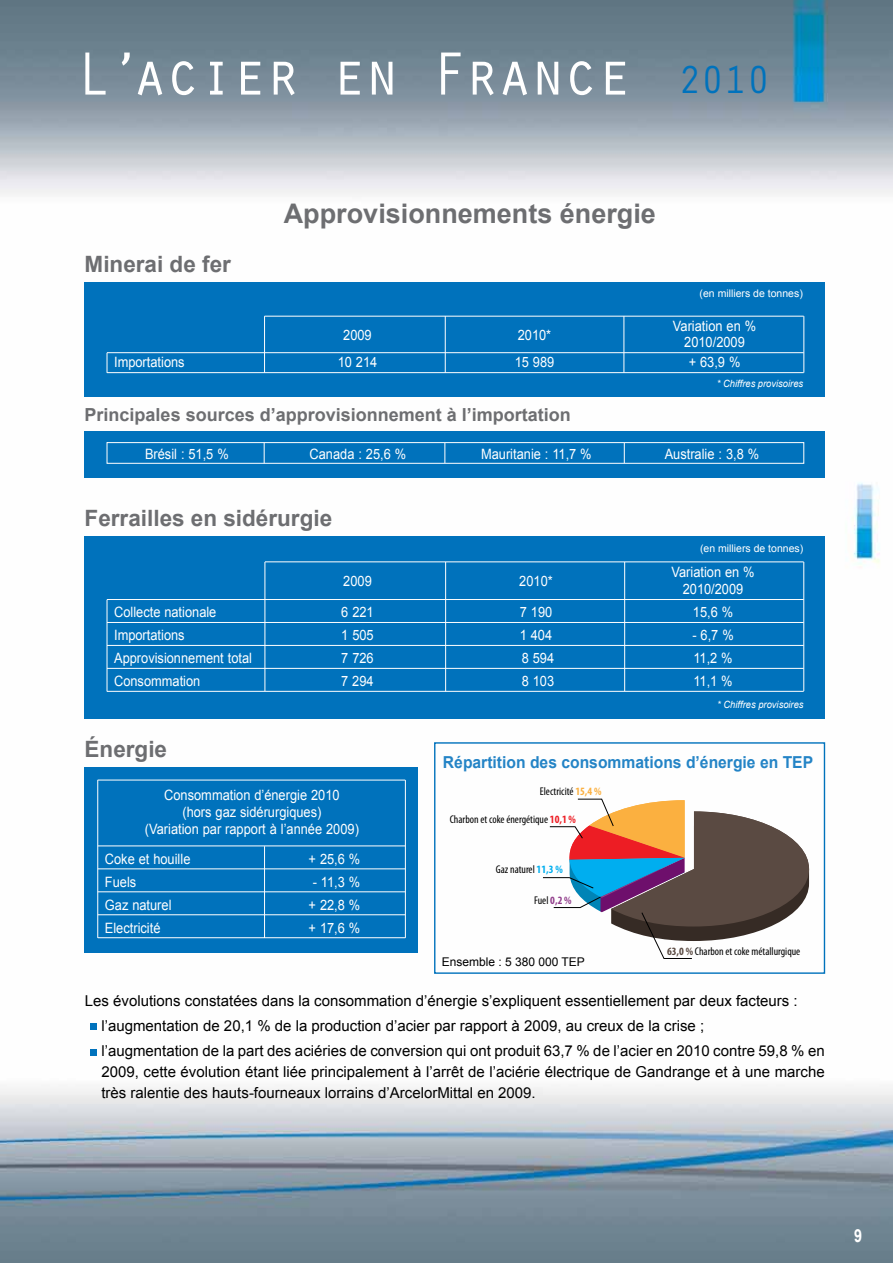
<style>
.page{position:relative;width:893px;height:1263px;background:#fff}
.page>*{position:absolute;margin:0;border:0;box-sizing:border-box;transform-origin:0 0}
.t1{font:63px "Orator Std";letter-spacing:-.04em;color:#fff;scale:.94 1}
.t2{font:40.5px "Orator Std";color:#0072bc;scale:.94 1}
.t3{font:700 27px "Arial";color:#6d6e71}
.t4{font:700 22.5px "Arial";color:#6d6e71}
.t5{font:700 18px "Arial";color:#6d6e71}
.t6{font:700 18px "Arial";color:#fff;scale:.8 1}
.t7{font:700 16.5px "Arial";color:#2484c6;scale:.95 1}
.t8{font:15px/25.2px "Arial";color:#000}
.t9{font:14.25px/17px "Arial";color:#fff;text-align:center;scale:.9 1}
.t10{font:12px "Arial";color:#000}
.t11{font:condensed 11.25px "Myriad Pro";color:#000}
.t12{font:10.5px "Arial";color:#fff}
.t13{font:italic 10.05px "Arial";color:#fff;scale:.94 1}
.s1{font-weight:700;color:#fbb040}
.s2{font-weight:700;color:#ed1d24}
.s3{font-weight:700;color:#00aeef}
.s4{font-weight:700;color:#923f8c}
.s5{font-weight:700;color:#5a4a42}
</style>
<div class="page">
<img style="left:0;top:0;width:893px;height:1263px">
<svg style="left:542px;top:799px;width:267px;height:160px"></svg>
<div style="left:434px;top:742px;width:391px;height:232px;border:1px solid #0072bc"></div>
<div style="left:85px;top:282px;width:740px;height:114px;background:#0072bc"></div>
<div style="left:85px;top:536px;width:740px;height:183px;background:#0072bc"></div>
<div style="left:85px;top:767px;width:333px;height:185px;background:#0072bc"></div>
<div style="left:85px;top:431px;width:740px;height:47px;background:#0072bc"></div>
<hr style="left:107px;top:352px;width:697px;height:1px;background:#fff">
<hr style="left:107px;top:372px;width:697px;height:1px;background:#fff">
<hr style="left:107px;top:599px;width:697px;height:1px;background:#fff">
<hr style="left:107px;top:622px;width:697px;height:1px;background:#fff">
<hr style="left:107px;top:645px;width:697px;height:1px;background:#fff">
<hr style="left:107px;top:668px;width:697px;height:1px;background:#fff">
<hr style="left:107px;top:691px;width:697px;height:1px;background:#fff">
<hr style="left:98px;top:845px;width:307px;height:1px;background:#fff">
<hr style="left:98px;top:868px;width:307px;height:1px;background:#fff">
<hr style="left:98px;top:891px;width:307px;height:1px;background:#fff">
<hr style="left:98px;top:914px;width:307px;height:1px;background:#fff">
<hr style="left:98px;top:937px;width:307px;height:1px;background:#fff">
<div style="left:107px;top:442px;width:697px;height:22px;border:1px solid #fff"></div>
<hr style="left:264px;top:316px;width:1px;height:57px;background:#fff">
<svg style="left:107px;top:353px;width:1px;height:20px"></svg>
<hr style="left:445px;top:316px;width:1px;height:57px;background:#fff">
<svg style="left:264px;top:442px;width:1px;height:21px"></svg>
<hr style="left:265px;top:562px;width:1px;height:129px;background:#fff">
<hr style="left:107px;top:600px;width:1px;height:91px;background:#fff">
<hr style="left:445px;top:562px;width:1px;height:129px;background:#fff">
<hr style="left:624px;top:562px;width:1px;height:129px;background:#fff">
<hr style="left:803px;top:562px;width:1px;height:129px;background:#fff">
<hr style="left:623px;top:316px;width:1px;height:57px;background:#fff">
<hr style="left:803px;top:316px;width:1px;height:57px;background:#fff">
<svg style="left:444px;top:443px;width:1px;height:20px"></svg>
<svg style="left:624px;top:443px;width:1px;height:20px"></svg>
<hr style="left:265px;top:316px;width:539px;height:1px;background:#fff">
<hr style="left:265px;top:561px;width:539px;height:1px;background:#fff">
<hr style="left:264px;top:846px;width:1px;height:92px;background:#fff">
<hr style="left:405px;top:780px;width:1px;height:158px;background:#fff">
<hr style="left:97px;top:780px;width:1px;height:158px;background:#fff">
<hr style="left:98px;top:780px;width:307px;height:1px;background:#fff">
<div style="left:91px;top:1023px;width:6px;height:7px;background:#0072bc"></div>
<div style="left:91px;top:1049px;width:6px;height:7px;background:#0072bc"></div>
<h1 class="t1" style="left:75px;top:29px;width:594px">L’acier en France</h1>
<h2 class="t2" style="left:678px;top:51px;width:99px">2010</h2>
<h3 class="t4" style="left:85px;top:251px;width:148px">Minerai de fer</h3>
<h3 class="t3" style="left:284px;top:199px;width:374px">Approvisionnements énergie</h3>
<p class="t12" style="left:700px;top:287px;width:105px">(en milliers de tonnes)</p>
<p class="t9" style="left:343px;top:326px;width:33px">2009</p>
<p class="t9" style="left:518px;top:326px;width:39px">2010*</p>
<p class="t9" style="left:673px;top:317px;width:94px">Variation en %<br>2010/2009</p>
<p class="t9" style="left:114px;top:354px;width:80px">Importations</p>
<p class="t9" style="left:338px;top:354px;width:45px">10 214</p>
<p class="t9" style="left:515px;top:354px;width:45px">15 989</p>
<p class="t9" style="left:689px;top:354px;width:59px">+ 63,9 %</p>
<p class="t5" style="left:85px;top:405px;width:488px">Principales sources d’approvisionnement à l’importation</p>
<p class="t13" style="left:717px;top:378px;width:94px">* Chiffres provisoires</p>
<p class="t9" style="left:145px;top:446px;width:95px">Brésil : 51,5 %</p>
<p class="t9" style="left:310px;top:446px;width:109px">Canada : 25,6 %</p>
<p class="t9" style="left:481px;top:446px;width:124px">Mauritanie : 11,7 %</p>
<p class="t9" style="left:665px;top:446px;width:106px">Australie : 3,8 %</p>
<h3 class="t4" style="left:85px;top:505px;width:249px">Ferrailles en sidérurgie</h3>
<p class="t12" style="left:700px;top:542px;width:105px">(en milliers de tonnes)</p>
<p class="t9" style="left:343px;top:573px;width:33px">2009</p>
<p class="t9" style="left:519px;top:573px;width:39px">2010*</p>
<p class="t9" style="left:671px;top:564px;width:94px">Variation en %<br>2010/2009</p>
<p class="t9" style="left:114px;top:604px;width:115px">Collecte nationale</p>
<p class="t9" style="left:341px;top:604px;width:38px">6 221</p>
<p class="t9" style="left:520px;top:604px;width:38px">7 190</p>
<p class="t9" style="left:693px;top:604px;width:46px">15,6 %</p>
<p class="t9" style="left:114px;top:627px;width:80px">Importations</p>
<p class="t9" style="left:341px;top:627px;width:38px">1 505</p>
<p class="t9" style="left:520px;top:627px;width:38px">1 404</p>
<p class="t9" style="left:692px;top:627px;width:47px">- 6,7 %</p>
<p class="t9" style="left:114px;top:650px;width:155px">Approvisionnement total</p>
<p class="t9" style="left:341px;top:650px;width:38px">7 726</p>
<p class="t9" style="left:522px;top:650px;width:38px">8 594</p>
<p class="t9" style="left:693px;top:650px;width:45px">11,2 %</p>
<p class="t9" style="left:114px;top:673px;width:97px">Consommation</p>
<p class="t9" style="left:341px;top:673px;width:38px">7 294</p>
<p class="t9" style="left:522px;top:673px;width:38px">8 103</p>
<p class="t9" style="left:693px;top:673px;width:45px">11,1 %</p>
<h3 class="t4" style="left:85px;top:736px;width:84px">Énergie</h3>
<p class="t9" style="left:145px;top:787px;width:239px">Consommation d’énergie 2010<br>(hors gaz sidérurgiques)<br>(Variation par rapport à l’année 2009)</p>
<p class="t9" style="left:105px;top:850px;width:97px">Coke et houille</p>
<p class="t9" style="left:309px;top:850px;width:59px">+ 25,6 %</p>
<p class="t9" style="left:105px;top:873px;width:36px">Fuels</p>
<p class="t9" style="left:313px;top:873px;width:54px">- 11,3 %</p>
<p class="t9" style="left:105px;top:896px;width:76px">Gaz naturel</p>
<p class="t9" style="left:309px;top:896px;width:59px">+ 22,8 %</p>
<p class="t9" style="left:105px;top:919px;width:63px">Electricité</p>
<p class="t9" style="left:309px;top:919px;width:59px">+ 17,6 %</p>
<p class="t13" style="left:717px;top:698px;width:94px">* Chiffres provisoires</p>
<p class="t7" style="left:443px;top:753px;width:391px">Répartition des consommations d’énergie en TEP</p>
<p class="t11" style="left:540px;top:784px;width:63px">Electricité <span class="s1">15,4 %</span></p>
<p class="t11" style="left:450px;top:812px;width:128px">Charbon et coke énergétique <span class="s2">10,1 %</span></p>
<p class="t11" style="left:496px;top:863px;width:68px">Gaz naturel <span class="s3">11,3 %</span></p>
<p class="t11" style="left:534px;top:893px;width:39px">Fuel <span class="s4">0,2 %</span></p>
<p class="t10" style="left:442px;top:954px;width:145px">Ensemble : 5 380 000 TEP</p>
<p class="t11" style="left:667px;top:944px;width:135px"><span class="s5">63,0 %</span> Charbon et coke métallurgique</p>
<p class="t8" style="left:101px;top:988px;width:725px;text-indent:-16px">Les évolutions constatées dans la consommation d’énergie s’expliquent essentiellement par deux facteurs : l’augmentation de 20,1 % de la production d’acier par rapport à 2009, au creux de la crise ;<br>l’augmentation de la part des aciéries de conversion qui ont produit 63,7 % de l’acier en 2010 contre 59,8 % en</p>
<p class="t8" style="left:101px;top:1061px;width:725px;line-height:21px">2009, cette évolution étant liée principalement à l’arrêt de l’aciérie électrique de Gandrange et à une marche très ralentie des hauts-fourneaux lorrains d’ArcelorMittal en 2009.</p>
<p class="t6" style="left:854px;top:1225px;width:12px">9</p>
</div>
